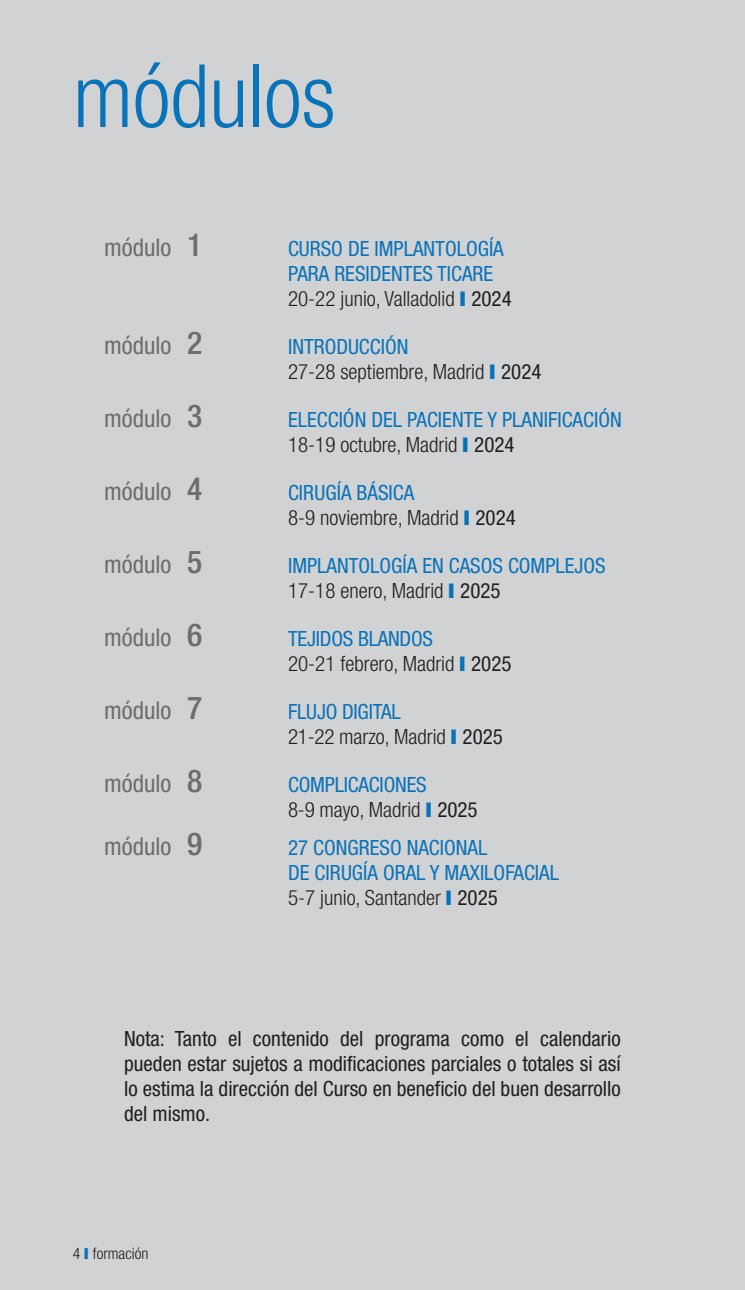
<style>
.page{position:relative;width:745px;height:1290px;background:#fff}
.page>*{position:absolute;margin:0;border:0;box-sizing:border-box;transform-origin:0 0}
.t1{font:300 condensed 87.5px "Helvetica Neue LT Std";color:#0973b9}
.t2{font:condensed 24.5px "Helvetica Neue LT Std";color:#6c6d70}
.t3{font:condensed 21px/25.2px "Helvetica Neue LT Std";color:#0973b9}
.t4{font:300 condensed 21px/25.2px "Helvetica Neue LT Std";color:#231f20}
.t5{font:condensed 21px/25.2px "Helvetica Neue LT Std";color:#231f20;text-align:justify}
.t6{font:300 condensed 15.75px "Helvetica Neue LT Std";color:#231f20}
.s1{font-weight:500;font-size:31.5px}
.s2{font-weight:300;color:#231f20}
.s3{color:#231f20}
.s4{font-weight:400;color:#0973b9}
.s5{color:#0973b9}
.s6{font-weight:400}
</style>
<div class="page">
<div style="left:0;top:0;width:744px;height:1290px;background:#d1d2d4"></div>
<p class="t1" style="left:73px;top:46px;width:264px">módulos</p>
<p class="t2" style="left:104px;top:233px;width:99px">módulo <span class="s1">1</span></p>
<p class="t3" style="left:288px;top:236px;width:225px">CURSO DE IMPLANTOLOGÍA<br>PARA RESIDENTES TICARE<br><span class="s2">20-22 junio, Valladolid</span> ❙ <span class="s3">2024</span></p>
<p class="t2" style="left:104px;top:331px;width:99px">módulo <span class="s1">2</span></p>
<p class="t4" style="left:288px;top:334px;width:255px"><span class="s4">INTRODUCCIÓN<br></span>27-28 septiembre, Madrid <span class="s5">❙</span> <span class="s6">2024</span></p>
<p class="t2" style="left:104px;top:404px;width:99px">módulo <span class="s1">3</span></p>
<p class="t3" style="left:288px;top:407px;width:335px">ELECCIÓN DEL PACIENTE Y PLANIFICACIÓN<br><span class="s2">18-19 octubre, Madrid</span> ❙ <span class="s3">2024</span></p>
<p class="t2" style="left:104px;top:477px;width:99px">módulo <span class="s1">4</span></p>
<p class="t4" style="left:288px;top:480px;width:229px"><span class="s4">CIRUGÍA BÁSICA<br></span>8-9 noviembre, Madrid <span class="s5">❙</span> <span class="s6">2024</span></p>
<p class="t2" style="left:104px;top:550px;width:99px">módulo <span class="s1">5</span></p>
<p class="t3" style="left:288px;top:553px;width:319px">IMPLANTOLOGÍA EN CASOS COMPLEJOS<br><span class="s2">17-18 enero, Madrid</span> ❙ <span class="s3">2025</span></p>
<p class="t2" style="left:104px;top:623px;width:99px">módulo <span class="s1">6</span></p>
<p class="t4" style="left:288px;top:625px;width:225px"><span class="s4">TEJIDOS BLANDOS<br></span>20-21 febrero, Madrid <span class="s5">❙</span> <span class="s6">2025</span></p>
<p class="t2" style="left:104px;top:696px;width:99px">módulo <span class="s1">7</span></p>
<p class="t4" style="left:288px;top:698px;width:216px"><span class="s4">FLUJO DIGITAL<br></span>21-22 marzo, Madrid <span class="s5">❙</span> <span class="s6">2025</span></p>
<p class="t2" style="left:104px;top:769px;width:99px">módulo <span class="s1">8</span></p>
<p class="t3" style="left:288px;top:771px;width:191px">COMPLICACIONES<br><span class="s2">8-9 mayo, Madrid</span> ❙ <span class="s3">2025</span></p>
<p class="t2" style="left:104px;top:832px;width:99px">módulo <span class="s1">9</span></p>
<p class="t3" style="left:288px;top:834px;width:272px">27 CONGRESO NACIONAL<br>DE CIRUGÍA ORAL Y MAXILOFACIAL</p>
<p class="t4" style="left:288px;top:885px;width:211px">5-7 junio, Santander <span class="s5">❙</span> <span class="s6">2025</span></p>
<p class="t5" style="left:124px;top:1025px;width:498px">Nota: Tanto el contenido del programa como el calendario pueden estar sujetos a modificaciones parciales o totales si así lo estima la dirección del Curso en beneficio del buen desarrollo del mismo.</p>
<p class="t6" style="left:73px;top:1244px;width:77px">4 <span class="s5">❙</span> formación</p>
</div>
